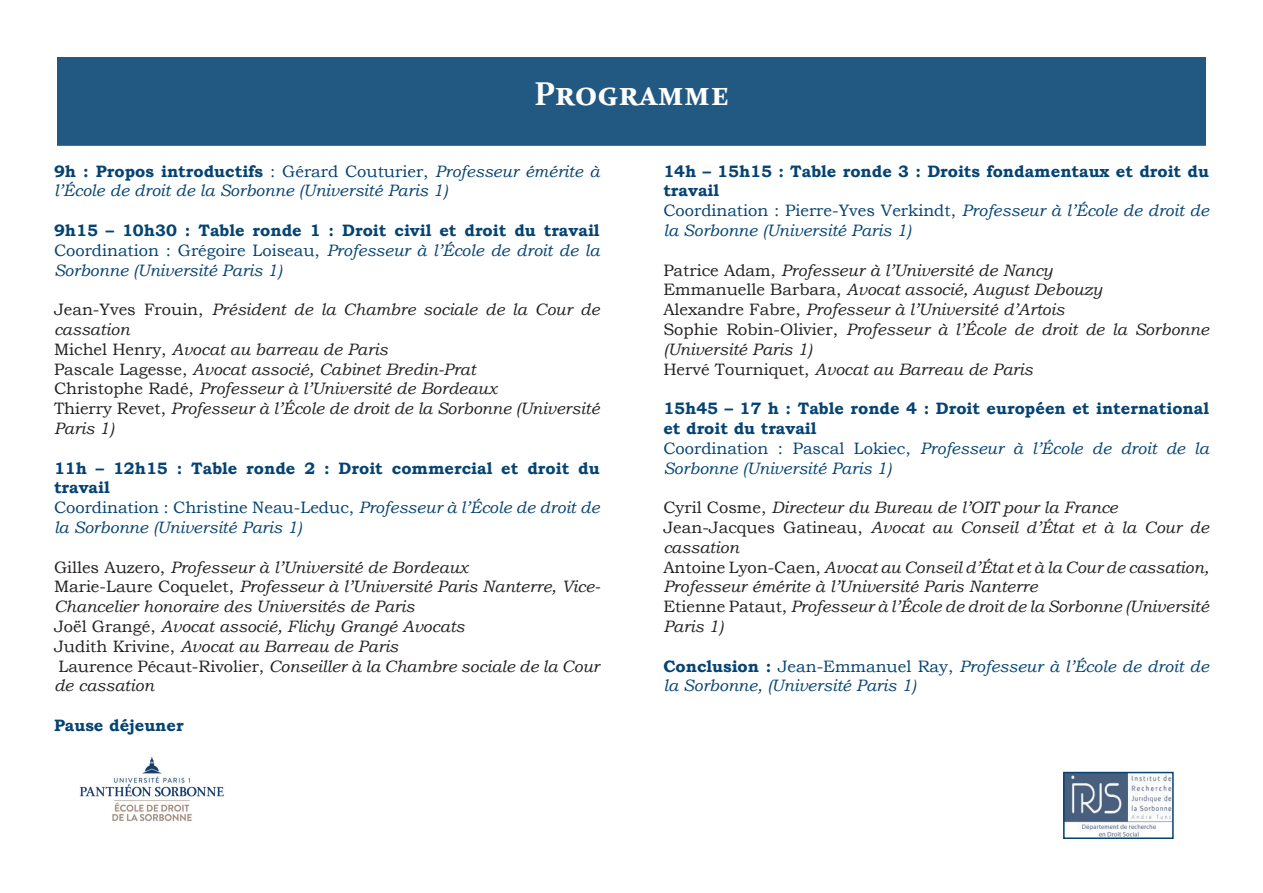
<style>
.page{position:relative;width:1263px;height:893px;background:#fff}
.page>*{position:absolute;margin:0;border:0;box-sizing:border-box;transform-origin:0 0}
.t1{font:700 33px "Constantia";color:#fff}
.t2{font:italic 16.5px/19.8px "Bookman Old Style";color:#231f20}
.t3{font:italic 16.5px/19.8px "Bookman Old Style";color:#044372}
.t4{font:700 16.5px/19.8px "Bookman Old Style";color:#044372}
.s1{font-weight:700;font-style:normal}
.s2{font-style:normal}
.s3{font-weight:400}
.s4{font-weight:400;font-style:italic}
</style>
<div class="page">
<img style="left:79px;top:757px;width:146px;height:65px">
<div style="left:56px;top:56px;width:1151px;height:91px;background:#225983"></div>
<div style="left:54px;top:54px;width:1155px;height:95px;border:3px solid #fff"></div>
<img style="left:1066px;top:775px;width:105px;height:61px">
<div style="left:1063px;top:772px;width:111px;height:67px;border:2px solid #044372"></div>
<h1 class="t1" style="left:534px;top:71px;width:196px">Programme</h1>
<p class="t3" style="left:54px;top:161px;width:547px"><span class="s1">9h : Propos introductifs</span> <span class="s2">: Gérard Couturier,</span> Professeur émérite à l’École de droit de la Sorbonne (Université Paris 1)</p>
<p class="t3" style="left:54px;top:220px;width:547px;text-align:justify"><span class="s1">9h15 – 10h30 : Table ronde 1 : Droit civil et droit du travail </span><span class="s2">Coordination : Grégoire Loiseau,</span> Professeur à l’École de droit de la Sorbonne (Université Paris 1)</p>
<p class="t2" style="left:54px;top:299px;width:547px"><span class="s2">Jean-Yves Frouin,</span> Président de la Chambre sociale de la Cour de cassation<br><span class="s2">Michel Henry,</span> Avocat au barreau de Paris<br><span class="s2">Pascale Lagesse,</span> Avocat associé, Cabinet Bredin-Prat<br><span class="s2">Christophe Radé,</span> Professeur à l’Université de Bordeaux<br><span class="s2">Thierry Revet,</span> Professeur à l’École de droit de la Sorbonne (Université Paris 1)</p>
<p class="t3" style="left:54px;top:458px;width:547px"><span class="s1">11h – 12h15 : Table ronde 2 : Droit commercial et droit du travail<br></span><span class="s2">Coordination : Christine Neau-Leduc,</span> Professeur à l’École de droit de la Sorbonne (Université Paris 1)</p>
<p class="t2" style="left:54px;top:557px;width:548px"><span class="s2">Gilles Auzero,</span> Professeur à l’Université de Bordeaux<br><span class="s2">Marie-Laure Coquelet,</span> Professeur à l’Université Paris Nanterre, Vice-Chancelier honoraire des Universités de Paris<br><span class="s2">Joël Grangé,</span> Avocat associé, Flichy Grangé Avocats<br><span class="s2">Judith Krivine,</span> Avocat au Barreau de Paris<br><span class="s2">Laurence Pécaut-Rivolier,</span> Conseiller à la Chambre sociale de la Cour de cassation</p>
<p class="t4" style="left:54px;top:715px;width:131px">Pause déjeuner</p>
<p class="t4" style="left:663px;top:161px;width:547px">14h – 15h15 : Table ronde 3 : Droits fondamentaux et droit du travail<br><span class="s3">Coordination : Pierre-Yves Verkindt,</span> <span class="s4">Professeur à l’École de droit de la Sorbonne (Université Paris 1)</span></p>
<p class="t2" style="left:663px;top:260px;width:547px"><span class="s2">Patrice Adam,</span> Professeur à l’Université de Nancy<br><span class="s2">Emmanuelle Barbara,</span> Avocat associé, August Debouzy<br><span class="s2">Alexandre Fabre,</span> Professeur à l’Université d’Artois<br><span class="s2">Sophie Robin-Olivier,</span> Professeur à l’École de droit de la Sorbonne (Université Paris 1)<br><span class="s2">Hervé Tourniquet,</span> Avocat au Barreau de Paris</p>
<p class="t4" style="left:663px;top:398px;width:547px">15h45 – 17 h : Table ronde 4 : Droit européen et international et droit du travail<br><span class="s3">Coordination : Pascal Lokiec,</span> <span class="s4">Professeur à l’École de droit de la Sorbonne (Université Paris 1)</span></p>
<p class="t2" style="left:663px;top:497px;width:547px"><span class="s2">Cyril Cosme,</span> Directeur du Bureau de l’OIT pour la France <span class="s2">Jean-Jacques Gatineau,</span> Avocat au Conseil d’État et à la Cour de cassation<br><span class="s2">Antoine Lyon-Caen,</span> Avocat au Conseil d’État et à la Cour de cassation, Professeur émérite à l’Université Paris Nanterre<br><span class="s2">Etienne Pataut,</span> Professeur à l’École de droit de la Sorbonne (Université Paris 1)</p>
<p class="t3" style="left:663px;top:656px;width:547px"><span class="s1">Conclusion :</span> <span class="s2">Jean-Emmanuel Ray,</span> Professeur à l’École de droit de la Sorbonne, (Université Paris 1)</p>
</div>
